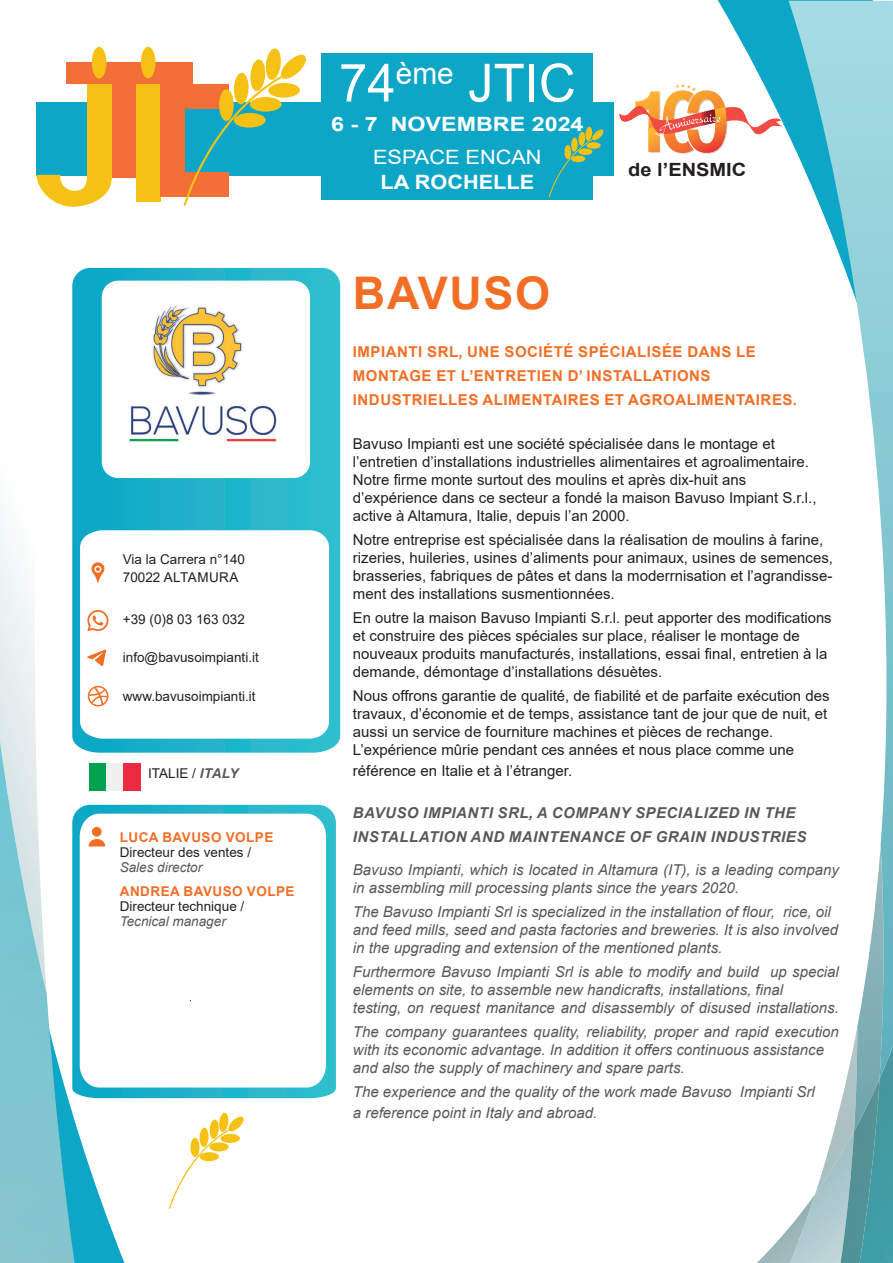
<style>
.page{position:relative;width:893px;height:1263px;background:#fff}
.page>*{position:absolute;margin:0;border:0;box-sizing:border-box;transform-origin:0 0}
.t1{font:52.65px "Arial";color:#fff}
.t2{font:700 45px "Arial";letter-spacing:.035em;color:#f26e24}
.t3{font:30.75px "Arial";color:#fff}
.t4{font:700 19.8px "Arial";color:#fff;scale:1.18 1}
.t5{font:19.8px "Arial";color:#fff;scale:1.1 1}
.t6{font:700 19.8px "Arial";color:#fff;scale:1.1 1}
.t7{font:700 18.15px "Arial";color:#231f20;scale:1.1 1}
.t8{font:15px/18px "Arial";color:#231f20}
.t9{font:italic 15px/18px "Arial";color:#57585a}
.t10{font:700 15px/24px "Arial";letter-spacing:.035em;color:#f26e24}
.t11{font:italic 700 15px/24px "Arial";letter-spacing:.035em;color:#57585a}
.t12{font:13.5px/18px "Arial";color:#231f20}
.t13{font:700 13.5px "Arial";letter-spacing:.035em;color:#f26e24}
.t14{font:italic 13.5px "Arial";color:#57585a}
.s1{font-weight:700;font-style:italic;color:#57585a}
</style>
<div class="page">
<svg style="left:75px;top:805px;width:261px;height:293px;background:#2db9cd"></svg>
<svg style="left:75px;top:994px;width:49px;height:269px"></svg>
<img style="left:0;top:742px;width:75px;height:521px">
<svg style="left:718px;top:0;width:175px;height:136px;fill:#0ea6c6"></svg>
<svg style="left:757px;top:1103px;width:84px;height:160px"></svg>
<img style="left:789px;top:1px;width:104px;height:1078px">
<img style="left:790px;top:1131px;width:51px;height:132px">
<img style="left:841px;top:1079px;width:19px;height:184px">
<img style="left:860px;top:1046px;width:33px;height:217px">
<svg style="left:72px;top:268px;width:268px;height:485px;background:#24b4cb"></svg>
<svg style="left:76px;top:527px;width:252px;height:215px"></svg>
<svg style="left:80px;top:814px;width:246px;height:273px"></svg>
<div style="left:92px;top:827px;width:10px;height:10px;background:#f26e24;border-radius:50%"></div>
<svg style="left:89px;top:839px;width:16px;height:7px"></svg>
<svg style="left:168px;top:1112px;width:76px;height:97px"></svg>
<div style="left:102px;top:281px;width:208px;height:197px;background:#fff;border-radius:16px"></div>
<div style="left:36px;top:102px;width:578px;height:74px;background:#0ea6c6"></div>
<div style="left:66px;top:63px;width:127px;height:21px;background:#f26f38"></div>
<div style="left:111px;top:67px;width:25px;height:111px;background:#f26f38"></div>
<div style="left:141px;top:47px;width:15px;height:31px;background:#f5c115;border-radius:50%"></div>
<div style="left:136px;top:84px;width:24px;height:118px;background:#f5c115"></div>
<div style="left:160px;top:87px;width:25px;height:106px;background:#f26f38"></div>
<div style="left:160px;top:84px;width:68px;height:25px;background:#f26f38"></div>
<div style="left:160px;top:173px;width:68px;height:24px;background:#f26f38"></div>
<div style="left:92px;top:47px;width:14px;height:31px;background:#f5c115;border-radius:50%"></div>
<svg style="left:37px;top:175px;width:74px;height:32px"></svg>
<div style="left:87px;top:84px;width:24px;height:96px;background:#f5c115"></div>
<svg style="left:182px;top:48px;width:124px;height:158px"></svg>
<div style="left:321px;top:54px;width:272px;height:146px;background:#0ea6c6"></div>
<svg style="left:548px;top:127px;width:56px;height:70px"></svg>
<svg style="left:619px;top:84px;width:163px;height:70px"></svg>
<svg style="left:83px;top:530px;width:246px;height:209px"></svg>
<svg style="left:87px;top:610px;width:21px;height:21px"></svg>
<svg style="left:87px;top:649px;width:19px;height:17px"></svg>
<svg style="left:88px;top:686px;width:20px;height:20px"></svg>
<svg style="left:91px;top:562px;width:14px;height:22px"></svg>
<div style="left:94px;top:566px;width:7px;height:7px;border:2px solid #fff;border-radius:50%"></div>
<img style="left:129px;top:305px;width:148px;height:137px">
<div style="left:89px;top:764px;width:17px;height:27px;background:#00a14f"></div>
<div style="left:106px;top:764px;width:18px;height:27px;background:#eff1f0"></div>
<div style="left:124px;top:764px;width:17px;height:27px;background:#ed2a42"></div>
<p class="t12" style="left:123px;top:550px;width:124px">Via la Carrera n°140<br>70022 ALTAMURA</p>
<p class="t12" style="left:123px;top:610px;width:123px">+39 8(0) 03 163 032</p>
<p class="t12" style="left:123px;top:648px;width:137px">info@bavusoimpianti i t.</p>
<p class="t12" style="left:123px;top:687px;width:134px">www.bavusoimpianti i t.</p>
<p class="t12" style="left:148px;top:764px;width:92px">ITALIE / <span class="s1">ITALY</span></p>
<p class="t13" style="left:120px;top:828px;width:155px">LUCA BAVUSO VOLPE</p>
<p class="t12" style="left:120px;top:843px;width:133px">Directeur des ventes /</p>
<p class="t14" style="left:120px;top:859px;width:84px">Sales director</p>
<p class="t13" style="left:120px;top:882px;width:176px">ANDREA BAVUSO VOLPE</p>
<p class="t12" style="left:120px;top:897px;width:126px">Directeur technique /</p>
<p class="t14" style="left:120px;top:913px;width:108px">Tecnical manager</p>
<h3 class="t3" style="left:396px;top:52px;width:59px">ème</h3>
<h1 class="t1" style="left:468px;top:47px;width:109px">JTIC</h1>
<h1 class="t1" style="left:339px;top:47px;width:58px">74</h1>
<h3 class="t4" style="left:391px;top:110px;width:165px">NOVEMBRE 2024</h3>
<h3 class="t4" style="left:331px;top:110px;width:41px">6 7-</h3>
<h3 class="t5" style="left:373px;top:143px;width:155px">ESPACE ENCAN</h3>
<h3 class="t6" style="left:381px;top:168px;width:141px">LA ROCHELLE</h3>
<p class="t7" style="left:628px;top:157px;width:109px">de ’l ENSMIC</p>
<h2 class="t2" style="left:353px;top:262px;width:199px">BAVUSO</h2>
<p class="t10" style="left:353px;top:340px;width:445px">IMPIANTI SRL, UNE SOCIÉTÉ SPÉCIALISÉE DANS LE<br>MONTAGE ET ’L ENTRETIEN D’ INSTALLATIONS<br>INDUSTRIELLES ALIMENTAIRES ET AGROALIMENTAIRES.</p>
<p class="t8" style="left:353px;top:434px;width:465px">Bavuso Impianti est une société spécialisée dans le montage et<br>’l entretien ’d installations industrielles alimentaires et agroalimentaire.<br>Notre firme monte surtout des moulins et après dix-huit ans<br>’d expérience dans ce secteur a fondé la maison Bavuso Impiant S . ,l.r. active à Altamura, Italie, depuis ’l an 2000.</p>
<p class="t8" style="left:353px;top:530px;width:482px">Notre entreprise est spécialisée dans la réalisation de moulins à farine, rizeries, huileries, usines ’d aliments pour animaux, usines de semences,</p>
<p class="t8" style="left:353px;top:584px;width:263px">ment des installations susmentionnées.</p>
<p class="t8" style="left:353px;top:566px;width:481px">brasseries, fabriques de pâtes et dans la moderrnisation et ’l agrandisse-</p>
<p class="t8" style="left:353px;top:608px;width:480px">En outre la maison Bavuso Impianti S .l.r. peut apporter des modifications et construire des pièces spéciales sur place, réaliser le montage de nouveaux produits manufacturés, installations, essai final, entretien laà demande, démontage ’d installations désuètes.</p>
<p class="t8" style="left:353px;top:686px;width:478px">Nous offrons garantie de qualité, de fiabilité et de parfaite exécution des travaux ’d, économie et de temps, assistance tant de jour que de nuit, et aussi un service de fourniture machines et pièces de rechange.<br>’L expérience mûrie pendant ces années et nous place comme une</p>
<p class="t8" style="left:353px;top:761px;width:221px">référence en Italie et ’là étranger.</p>
<p class="t11" style="left:353px;top:801px;width:455px">BAVUSO IMPIANTI SRL A, COMPANY SPECIALIZED IN THE<br>INSTALLATION AND MAINTENANCE OF GRAIN INDUSTRIES</p>
<p class="t9" style="left:353px;top:861px;width:487px">Bavuso Impianti, which is located in Altamura (IT i s,) a leading company in assembling mill processing plants since the years 2020.</p>
<p class="t9" style="left:783px;top:903px;width:49px">rice, oil</p>
<p class="t9" style="left:353px;top:903px;width:487px">The Bavuso Impianti Srl is specialized in the installation of flour,<br>and feed mills, seed and pasta factories and breweries isIt. also involved in the upgrading and extension of the mentioned plants.</p>
<p class="t9" style="left:770px;top:963px;width:70px">up special</p>
<p class="t9" style="left:353px;top:963px;width:487px">Furthermore Bavuso Impianti Srl is able to modify and build<br>elements on site to, assemble new handicrafts, installations, final<br>testing, on request manitance and disassembly of disused installations.</p>
<p class="t9" style="left:353px;top:1023px;width:487px">The company guarantees quality, reliability, proper and rapid execution with its economic advantage In. addition it offers continuous assistance and also the supply of machinery and spare parts.</p>
<p class="t9" style="left:740px;top:1083px;width:77px">Impianti Srl</p>
<p class="t9" style="left:353px;top:1081px;width:380px;line-height:21px">The experience and the quality of the work made Bavuso a reference point in Italy and abroad.</p>
</div>
